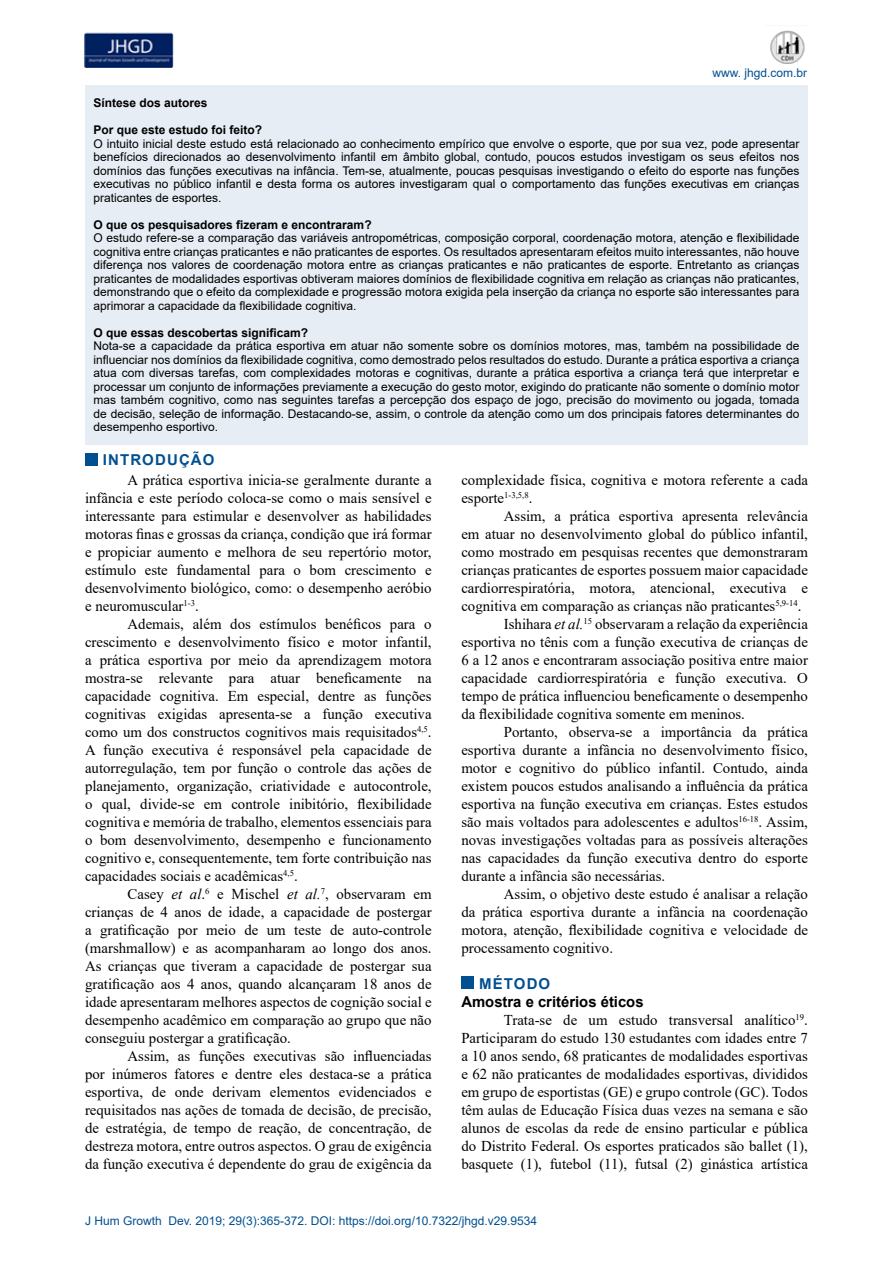
<style>
.page{position:relative;width:893px;height:1263px;background:#fff}
.page>*{position:absolute;margin:0;border:0;box-sizing:border-box;transform-origin:0 0}
.t1{font:15px/18px "Times New Roman";color:#000;text-align:justify}
.t2{font:700 15px "Arial";color:#000}
.t3{font:700 15px "Arial";letter-spacing:.075em;color:#004f91}
.t4{font:12px/13.5px "Arial";color:#000;text-align:justify}
.t5{font:700 12px "Arial";color:#000}
.t6{font:12px "Arial";color:#004f91}
.s1{font-style:italic}
</style>
<div class="page">
<img style="left:84px;top:32px;width:90px;height:36px">
<img style="left:770px;top:30px;width:35px;height:34px">
<div style="left:85px;top:453px;width:12px;height:12px;background:#004f91"></div>
<div style="left:461px;top:977px;width:12px;height:12px;background:#004f91"></div>
<div style="left:85px;top:85px;width:723px;height:360px;background:#e6edf4"></div>
<p class="t6" style="left:712px;top:64px;width:96px">www. jhgd.com.br</p>
<p class="t5" style="left:94px;top:95px;width:116px">Síntese dos autores</p>
<p class="t5" style="left:94px;top:122px;width:170px">Por que este estudo foi feito?</p>
<p class="t4" style="left:94px;top:137px;width:707px">O intuito inicial deste estudo está relacionado ao conhecimento empírico que envolve o esporte, que por sua vez, pode apresentar benefícios direcionados ao desenvolvimento infantil em âmbito global, contudo, poucos estudos investigam os seus efeitos nos domínios das funções executivas na infância. Tem-se, atualmente, poucas pesquisas investigando o efeito do esporte nas funções executivas no público infantil e desta forma os autores investigaram qual o comportamento das funções executivas em crianças praticantes de esportes.</p>
<p class="t5" style="left:94px;top:216px;width:280px">O que os pesquisadores fizeram e encontraram?</p>
<p class="t4" style="left:94px;top:231px;width:707px">O estudo refere-se a comparação das variáveis antropométricas, composição corporal, coordenação motora, atenção e flexibilidade cognitiva entre crianças praticantes e não praticantes de esportes. Os resultados apresentaram efeitos muito interessantes, não houve diferença nos valores de coordenação motora entre as crianças praticantes e não praticantes de esporte. Entretanto as crianças praticantes de modalidades esportivas obtiveram maiores domínios de flexibilidade cognitiva em relação as crianças não praticantes, demonstrando que o efeito da complexidade e progressão motora exigida pela inserção da criança no esporte são interessantes para aprimorar a capacidade da flexibilidade cognitiva.</p>
<p class="t5" style="left:94px;top:324px;width:216px">O que essas descobertas significam?</p>
<p class="t4" style="left:94px;top:339px;width:707px">Nota-se a capacidade da prática esportiva em atuar não somente sobre os domínios motores, mas, também na possibilidade de influenciar nos domínios da flexibilidade cognitiva, como demostrado pelos resultados do estudo. Durante a prática esportiva a criança atua com diversas tarefas, com complexidades motoras e cognitivas, durante a prática esportiva a criança terá que interpretar e processar um conjunto de informações previamente a execução do gesto motor, exigindo do praticante não somente o domínio motor mas também cognitivo, como nas seguintes tarefas a percepção dos espaço de jogo, precisão do movimento ou jogada, tomada de decisão, seleção de informação. Destacando-se, assim, o controle da atenção como um dos principais fatores determinantes do desempenho esportivo.</p>
<p class="t3" style="left:103px;top:449px;width:113px">INTRODUÇÃO</p>
<p class="t1" style="left:85px;top:470px;width:348px;text-indent:43px">A prática esportiva inicia-se geralmente durante a infância e este período coloca-se como o mais sensível e interessante para estimular e desenvolver as habilidades motoras finas e grossas da criança, condição que irá formar e propiciar aumento e melhora de seu repertório motor, estímulo este fundamental para o bom crescimento e desenvolvimento biológico, como: o desempenho aeróbio e neuromuscular<sup>1-3</sup>.</p>
<p class="t1" style="left:85px;top:614px;width:348px;text-indent:43px">Ademais, além dos estímulos benéficos para o crescimento e desenvolvimento físico e motor infantil, a prática esportiva por meio da aprendizagem motora mostra-se relevante para atuar beneficamente na capacidade cognitiva. Em especial, dentre as funções cognitivas exigidas apresenta-se a função executiva como um dos constructos cognitivos mais requisitados<sup>4,5</sup>.<br>A função executiva é responsável pela capacidade de autorregulação, tem por função o controle das ações de planejamento, organização, criatividade e autocontrole, o qual, divide-se em controle inibitório, flexibilidade cognitiva e memória de trabalho, elementos essenciais para o bom desenvolvimento, desempenho e funcionamento cognitivo e, consequentemente, tem forte contribuição nas capacidades sociais e acadêmicas<sup>4,5</sup>.</p>
<p class="t1" style="left:85px;top:884px;width:348px;text-indent:43px">Casey <span class="s1">et al</span>.<sup>6</sup> e Mischel <span class="s1">et al.</span><sup>7</sup>, observaram em crianças de 4 anos de idade, a capacidade de postergar a gratificação por meio de um teste de auto-controle (marshmallow) e as acompanharam ao longo dos anos.<br>As crianças que tiveram a capacidade de postergar sua gratificação aos 4 anos, quando alcançaram 18 anos de idade apresentaram melhores aspectos de cognição social e desempenho acadêmico em comparação ao grupo que não conseguiu postergar a gratificação.</p>
<p class="t1" style="left:85px;top:1046px;width:348px;text-indent:43px">Assim, as funções executivas são influenciadas por inúmeros fatores e dentre eles destaca-se a prática esportiva, de onde derivam elementos evidenciados e requisitados nas ações de tomada de decisão, de precisão, de estratégia, de tempo de reação, de concentração, de destreza motora, entre outros aspectos. O grau de exigência da função executiva é dependente do grau de exigência da</p>
<p class="t1" style="left:461px;top:470px;width:348px">complexidade física, cognitiva e motora referente a cada esporte<sup>1-3,5,8</sup>.</p>
<p class="t1" style="left:504px;top:506px;width:306px">Assim, a prática esportiva apresenta relevância</p>
<p class="t1" style="left:461px;top:524px;width:348px">em atuar no desenvolvimento global do público infantil,</p>
<p class="t1" style="left:461px;top:542px;width:348px">como mostrado em pesquisas recentes que demonstraram</p>
<p class="t1" style="left:461px;top:560px;width:348px">crianças praticantes de esportes possuem maior capacidade</p>
<p class="t1" style="left:461px;top:578px;width:348px">cardiorrespiratória, motora, atencional, executiva e</p>
<p class="t1" style="left:461px;top:596px;width:341px">cognitiva em comparação as crianças não praticantes<sup>5,9-14</sup>.</p>
<p class="t1" style="left:504px;top:614px;width:306px">Ishihara <span class="s1">et al.</span><sup>15</sup> observaram a relação da experiência</p>
<p class="t1" style="left:461px;top:632px;width:348px">esportiva no tênis com a função executiva de crianças de</p>
<p class="t1" style="left:461px;top:650px;width:348px">6 a 12 anos e encontraram associação positiva entre maior</p>
<p class="t1" style="left:461px;top:668px;width:348px">capacidade cardiorrespiratória e função executiva. O</p>
<p class="t1" style="left:461px;top:686px;width:348px">tempo de prática influenciou beneficamente o desempenho</p>
<p class="t1" style="left:461px;top:704px;width:285px">da flexibilidade cognitiva somente em meninos.</p>
<p class="t1" style="left:504px;top:722px;width:306px">Portanto, observa-se a importância da prática</p>
<p class="t1" style="left:461px;top:740px;width:348px">esportiva durante a infância no desenvolvimento físico,</p>
<p class="t1" style="left:461px;top:758px;width:348px">motor e cognitivo do público infantil. Contudo, ainda</p>
<p class="t1" style="left:461px;top:776px;width:348px">existem poucos estudos analisando a influência da prática</p>
<p class="t1" style="left:461px;top:794px;width:348px">esportiva na função executiva em crianças. Estes estudos</p>
<p class="t1" style="left:461px;top:812px;width:348px">são mais voltados para adolescentes e adultos<sup>16-18</sup>. Assim,</p>
<p class="t1" style="left:461px;top:830px;width:348px">novas investigações voltadas para as possíveis alterações</p>
<p class="t1" style="left:461px;top:848px;width:348px">nas capacidades da função executiva dentro do esporte</p>
<p class="t1" style="left:461px;top:866px;width:205px">durante a infância são necessárias.</p>
<p class="t1" style="left:504px;top:884px;width:306px">Assim, o objetivo deste estudo é analisar a relação</p>
<p class="t1" style="left:461px;top:902px;width:348px">da prática esportiva durante a infância na coordenação</p>
<p class="t1" style="left:461px;top:920px;width:348px">motora, atenção, flexibilidade cognitiva e velocidade de</p>
<p class="t1" style="left:461px;top:938px;width:153px">processamento cognitivo.</p>
<p class="t3" style="left:479px;top:973px;width:73px">MÉTODO</p>
<p class="t2" style="left:461px;top:991px;width:184px">Amostra e critérios éticos</p>
<p class="t1" style="left:461px;top:1010px;width:348px;text-indent:43px">Trata-se de um estudo transversal analítico<sup>19</sup>.<br>Participaram do estudo 130 estudantes com idades entre 7 a 10 anos sendo, 68 praticantes de modalidades esportivas e 62 não praticantes de modalidades esportivas, divididos em grupo de esportistas (GE) e grupo controle (GC). Todos têm aulas de Educação Física duas vezes na semana e são alunos de escolas da rede de ensino particular e pública do Distrito Federal. Os esportes praticados são ballet (1), basquete (1), futebol (11), futsal (2) ginástica artística</p>
<p class="t6" style="left:85px;top:1212px;width:454px">J Hum Growth Dev. 2019; 29(3):365-372. DOI: https://doi.org/10.7322/jhgd.v29.9534</p>
</div>
